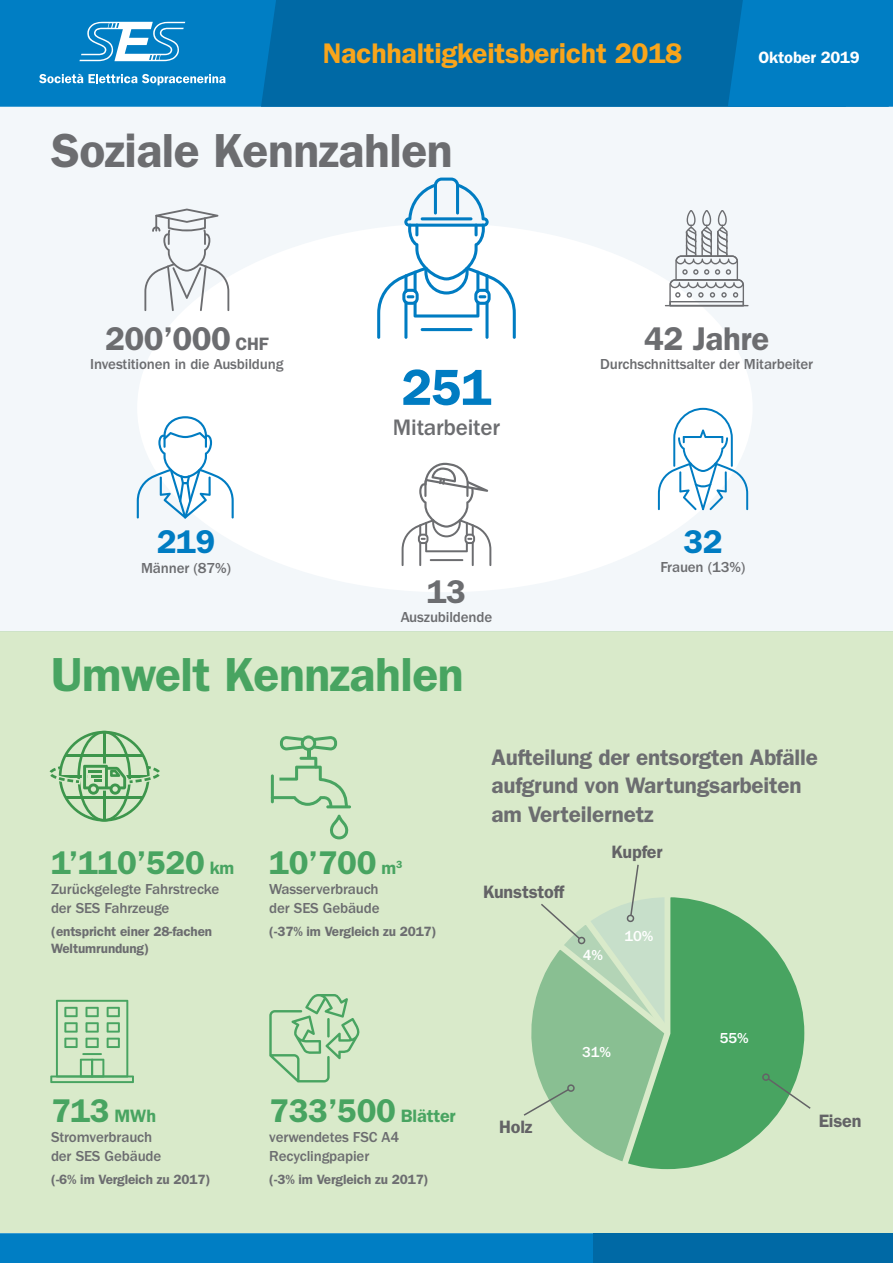
<style>
.page{position:relative;width:893px;height:1263px;background:#fff}
.page>*{position:absolute;margin:0;border:0;box-sizing:border-box;transform-origin:0 0}
.t1{font:600 51px "ITC Franklin Gothic Std";color:#007cc2}
.t2{font:600 48px "ITC Franklin Gothic Std";letter-spacing:-.01em;color:#6c6d70}
.t3{font:600 48px "ITC Franklin Gothic Std";letter-spacing:-.01em;color:#48a461}
.t4{font:600 33px "ITC Franklin Gothic Std";letter-spacing:-.01em;color:#48a461}
.t5{font:600 33px "ITC Franklin Gothic Std";letter-spacing:-.015em;color:#6c6d70}
.t6{font:600 33px "ITC Franklin Gothic Std";color:#007cc2}
.t7{font:600 28.5px "ITC Franklin Gothic Std";letter-spacing:-.01em;color:#f9a51b}
.t8{font:500 23.1px "ITC Franklin Gothic Std";letter-spacing:-.01em;color:#6c6d70}
.t9{font:600 22.5px/28.5px "ITC Franklin Gothic Std";letter-spacing:-.01em;color:#6c6d70}
.t10{font:600 18px "ITC Franklin Gothic Std";letter-spacing:-.01em;color:#636366}
.t11{font:600 16.5px "ITC Franklin Gothic Std";letter-spacing:-.01em;color:#fff}
.t12{font:500 15px/19.5px "ITC Franklin Gothic Std";letter-spacing:-.01em;color:#6c6d70}
.t13{font:500 15px "ITC Franklin Gothic Std";color:#fff}
.t14{font:600 13.5px/16.5px "ITC Franklin Gothic Std";letter-spacing:-.01em;color:#6c6d70}
.s1{font-size:18px}
</style>
<div class="page">
<div style="left:0;top:631px;width:893px;height:602px;background:#d9eaca"></div>
<div style="left:0;top:107px;width:893px;height:524px;background:#f3f7fa"></div>
<svg style="left:679px;top:897px;width:126px;height:272px"></svg>
<svg style="left:330px;top:815px;width:19px;height:24px"></svg>
<hr style="left:326px;top:805px;width:25px;height:3px;background:#48a461;border-radius:2px">
<svg style="left:271px;top:735px;width:78px;height:73px"></svg>
<hr style="left:271px;top:774px;width:3px;height:29px;background:#48a461;border-radius:2px">
<svg style="left:269px;top:994px;width:91px;height:88px"></svg>
<hr style="left:327px;top:1018px;width:3px;height:19px;background:#48a461">
<svg style="left:50px;top:1000px;width:84px;height:83px"></svg>
<svg style="left:49px;top:731px;width:111px;height:90px"></svg>
<div style="left:137px;top:223px;width:616px;height:369px;background:#fff;border-radius:50%"></div>
<svg style="left:766px;top:1077px;width:45px;height:33px"></svg>
<div style="left:762px;top:1073px;width:8px;height:8px;border:2px solid #636366;border-radius:50%"></div>
<svg style="left:523px;top:864px;width:156px;height:306px"></svg>
<div style="left:0;top:0;width:261px;height:107px;background:#007ec4"></div>
<div style="left:0;top:1233px;width:593px;height:30px;background:#007ec4"></div>
<div style="left:261px;top:0;width:467px;height:107px;background:#0069a5"></div>
<div style="left:593px;top:1233px;width:300px;height:30px;background:#0069a5"></div>
<div style="left:728px;top:0;width:165px;height:107px;background:#007ec4"></div>
<svg style="left:39px;top:74px;width:44px;height:9px"></svg>
<svg style="left:89px;top:74px;width:136px;height:11px"></svg>
<svg style="left:79px;top:22px;width:106px;height:39px"></svg>
<svg style="left:144px;top:209px;width:85px;height:102px"></svg>
<hr style="left:665px;top:305px;width:83px;height:1px;background:#6c6d70">
<svg style="left:669px;top:210px;width:75px;height:95px"></svg>
<svg style="left:402px;top:463px;width:89px;height:103px"></svg>
<svg style="left:377px;top:178px;width:139px;height:161px"></svg>
<hr style="left:421px;top:328px;width:51px;height:3px;background:#007cc2;border-radius:2px">
<svg style="left:658px;top:408px;width:90px;height:102px"></svg>
<svg style="left:137px;top:416px;width:97px;height:102px"></svg>
<h3 class="t7" style="left:323px;top:37px;width:361px">Nachhaltigkeitsbericht 2018</h3>
<p class="t11" style="left:758px;top:47px;width:103px">Oktober 2019</p>
<h2 class="t2" style="left:51px;top:122px;width:403px">Soziale Kennzahlen</h2>
<h3 class="t5" style="left:105px;top:319px;width:165px">200’000 <span class="s1">CHF</span></h3>
<p class="t12" style="left:90px;top:355px;width:195px">Investitionen in die Ausbildung</p>
<h3 class="t6" style="left:157px;top:523px;width:60px">219</h3>
<p class="t12" style="left:141px;top:558px;width:92px">Männer (87%)</p>
<h1 class="t1" style="left:401px;top:357px;width:92px">251</h1>
<h3 class="t8" style="left:393px;top:414px;width:109px">Mitarbeiter</h3>
<h3 class="t5" style="left:427px;top:572px;width:41px">13</h3>
<p class="t12" style="left:401px;top:607px;width:93px">Auszubildende</p>
<h2 class="t3" style="left:51px;top:646px;width:414px">Umwelt Kennzahlen</h2>
<h3 class="t5" style="left:644px;top:319px;width:127px">42 Jahre</h3>
<p class="t12" style="left:600px;top:355px;width:215px">Durchschnittsalter der Mitarbeiter</p>
<h3 class="t6" style="left:683px;top:522px;width:41px">32</h3>
<p class="t12" style="left:660px;top:558px;width:87px">Frauen (13%)</p>
<h3 class="t4" style="left:51px;top:843px;width:185px">1’110’520 <span class="s1">km</span></h3>
<p class="t12" style="left:51px;top:879px;width:170px">Zurückgelegte Fahrstrecke der SES Fahrzeuge</p>
<p class="t14" style="left:51px;top:923px;width:163px">(entspricht einer 28-fachen<br>Weltumrundung)</p>
<h3 class="t4" style="left:51px;top:1091px;width:107px">713 <span class="s1">MWh</span></h3>
<p class="t12" style="left:51px;top:1127px;width:112px">Stromverbrauch der SES Gebäude</p>
<p class="t14" style="left:51px;top:1171px;width:161px">(-6% im Vergleich zu 2017)</p>
<h3 class="t4" style="left:269px;top:843px;width:135px">10’700 <span class="s1">m</span><sup>3</sup></h3>
<p class="t12" style="left:269px;top:879px;width:112px">Wasserverbrauch der SES Gebäude</p>
<p class="t14" style="left:269px;top:923px;width:169px">(-37% im Vergleich zu 2017)</p>
<h3 class="t9" style="left:492px;top:743px;width:328px">Aufteilung der entsorgten Abfälle aufgrund von Wartungsarbeiten am Verteilernetz</h3>
<p class="t10" style="left:483px;top:881px;width:83px">Kunststoff</p>
<p class="t10" style="left:612px;top:841px;width:53px">Kupfer</p>
<p class="t13" style="left:583px;top:946px;width:22px">4%</p>
<p class="t13" style="left:624px;top:928px;width:30px">10%</p>
<h3 class="t4" style="left:269px;top:1091px;width:188px">733’500 <span class="s1">Blätter</span></h3>
<p class="t12" style="left:269px;top:1127px;width:131px">verwendetes FSC A4<br>Recyclingpapier</p>
<p class="t14" style="left:269px;top:1171px;width:161px">(-3% im Vergleich zu 2017)</p>
<p class="t13" style="left:582px;top:1044px;width:30px">31%</p>
<p class="t13" style="left:720px;top:1030px;width:30px">55%</p>
<p class="t10" style="left:499px;top:1116px;width:35px">Holz</p>
<p class="t10" style="left:819px;top:1110px;width:44px">Eisen</p>
</div>
